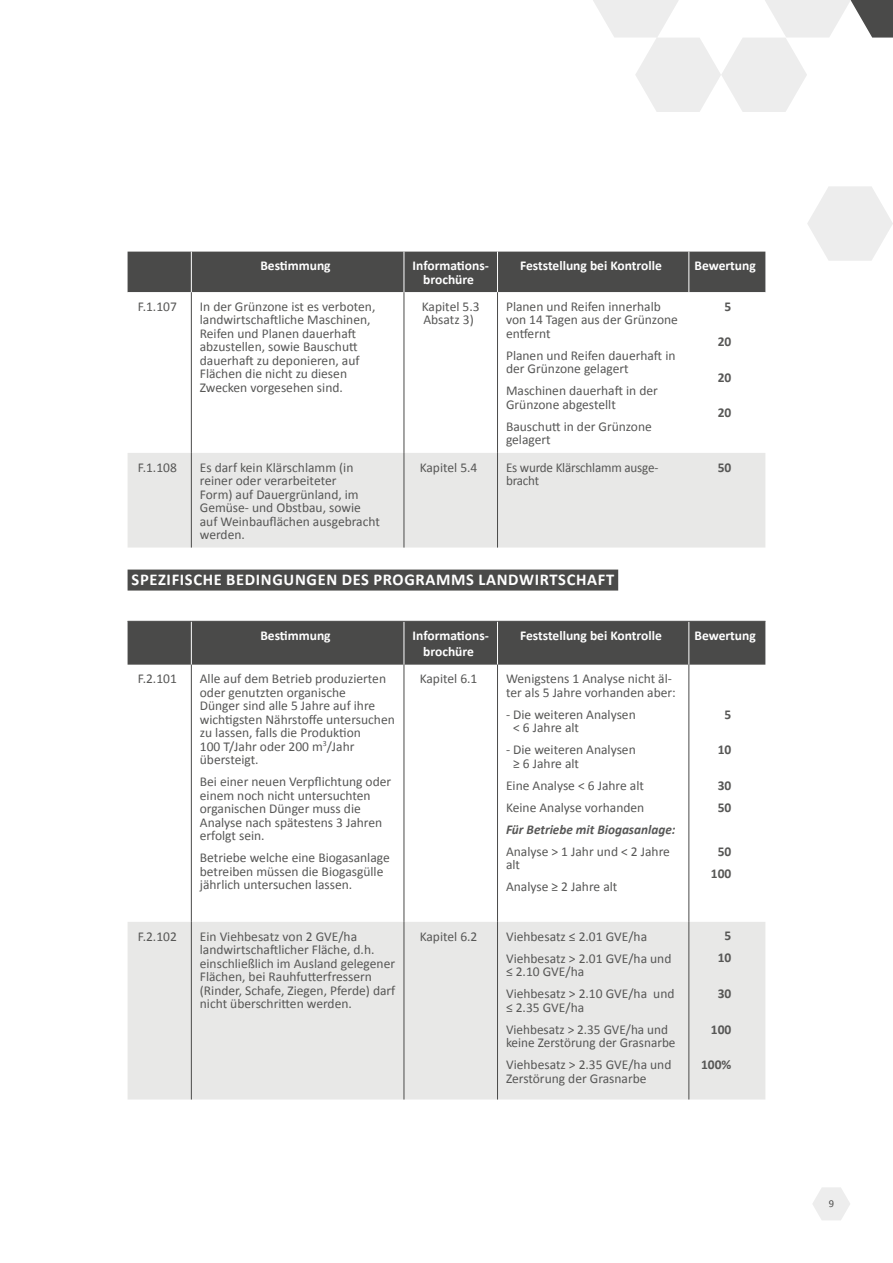
<style>
.page{position:relative;width:893px;height:1263px;background:#fff}
.page>*{position:absolute;margin:0;border:0;box-sizing:border-box;transform-origin:0 0}
.t1{font:700 16.5px "Calibri";letter-spacing:.04em;color:#fff}
.t2{font:13.5px/13.5px "Calibri";color:#575756}
.t3{font:700 13.5px/13.5px "Calibri";color:#fff;text-align:center}
.t4{font:700 13.5px/22px "Calibri";color:#575756;text-align:center}
.t5{font:italic 700 13.5px "Calibri";color:#575756}
.t6{font:10.5px "Calibri";color:#4a4a49}
</style>
<div class="page">
<svg style="left:813px;top:1187px;width:37px;height:33px"></svg>
<svg style="left:807px;top:186px;width:86px;height:75px"></svg>
<svg style="left:593px;top:0;width:300px;height:112px"></svg>
<div style="left:128px;top:569px;width:490px;height:21px;background:#4a4a49"></div>
<div style="left:128px;top:252px;width:637px;height:40px;background:#4a4a49"></div>
<svg style="left:128px;top:292px;width:637px;height:161px"></svg>
<div style="left:128px;top:453px;width:637px;height:94px;background:#e8e8e7"></div>
<hr style="left:191px;top:252px;width:1px;height:40px;background:#fff">
<hr style="left:404px;top:252px;width:1px;height:40px;background:#fff">
<hr style="left:497px;top:252px;width:1px;height:40px;background:#fff">
<hr style="left:689px;top:252px;width:1px;height:40px;background:#fff">
<hr style="left:191px;top:292px;width:1px;height:161px;background:#4a4a49">
<hr style="left:404px;top:292px;width:1px;height:161px;background:#4a4a49">
<hr style="left:497px;top:292px;width:1px;height:161px;background:#4a4a49">
<hr style="left:191px;top:453px;width:1px;height:94px;background:#4a4a49">
<hr style="left:404px;top:453px;width:1px;height:94px;background:#4a4a49">
<hr style="left:497px;top:453px;width:1px;height:94px;background:#4a4a49">
<div style="left:128px;top:622px;width:637px;height:43px;background:#4a4a49"></div>
<div style="left:128px;top:922px;width:637px;height:177px;background:#e8e8e7"></div>
<hr style="left:191px;top:621px;width:1px;height:44px;background:#fff">
<hr style="left:404px;top:621px;width:1px;height:44px;background:#fff">
<hr style="left:497px;top:621px;width:1px;height:44px;background:#fff">
<hr style="left:689px;top:621px;width:1px;height:44px;background:#fff">
<hr style="left:128px;top:621px;width:63px;height:1px;background:#4a4a49">
<hr style="left:191px;top:621px;width:213px;height:1px;background:#4a4a49">
<hr style="left:404px;top:621px;width:93px;height:1px;background:#4a4a49">
<hr style="left:497px;top:621px;width:192px;height:1px;background:#4a4a49">
<hr style="left:689px;top:621px;width:76px;height:1px;background:#4a4a49">
<hr style="left:191px;top:665px;width:1px;height:257px;background:#4a4a49">
<hr style="left:404px;top:665px;width:1px;height:257px;background:#4a4a49">
<hr style="left:497px;top:665px;width:1px;height:257px;background:#4a4a49">
<hr style="left:689px;top:665px;width:1px;height:257px;background:#4a4a49">
<hr style="left:191px;top:922px;width:1px;height:177px;background:#4a4a49">
<hr style="left:404px;top:922px;width:1px;height:177px;background:#4a4a49">
<hr style="left:497px;top:922px;width:1px;height:177px;background:#4a4a49">
<hr style="left:689px;top:922px;width:1px;height:177px;background:#4a4a49">
<p class="t3" style="left:260px;top:259px;width:72px">Bestimmung</p>
<p class="t3" style="left:413px;top:259px;width:78px">Informations&shy;brochüre</p>
<p class="t3" style="left:520px;top:259px;width:143px">Feststellung bei Kontrolle</p>
<p class="t3" style="left:694px;top:259px;width:63px">Bewertung</p>
<p class="t2" style="left:138px;top:299px;width:41px">F.1.107</p>
<p class="t2" style="left:200px;top:299px;width:177px">In der Grünzone ist es verboten, landwirtschaftliche Maschinen,<br>Reifen und Planen dauerhaft abzustellen, sowie Bauschutt dauerhaft zu deponieren, auf<br>Flächen die nicht zu diesen<br>Zwecken vorgesehen sind.</p>
<p class="t2" style="left:422px;top:299px;width:59px">Kapitel 5.3<br>Absatz 3)</p>
<p class="t2" style="left:506px;top:299px;width:173px">Planen und Reifen innerhalb von 14 Tagen aus der Grünzone entfernt</p>
<p class="t2" style="left:506px;top:348px;width:171px">Planen und Reifen dauerhaft in der Grünzone gelagert</p>
<p class="t2" style="left:506px;top:383px;width:153px">Maschinen dauerhaft in der<br>Grünzone abgestellt</p>
<p class="t2" style="left:506px;top:419px;width:147px">Bauschutt in der Grünzone gelagert</p>
<p class="t4" style="left:724px;top:295px;width:8px">5</p>
<p class="t4" style="left:718px;top:331px;width:15px">20</p>
<p class="t4" style="left:718px;top:366px;width:15px">20</p>
<p class="t4" style="left:718px;top:402px;width:15px">20</p>
<p class="t2" style="left:138px;top:460px;width:41px">F.1.108</p>
<p class="t2" style="left:200px;top:460px;width:182px">Es darf kein Klärschlamm (in reiner oder verarbeiteter<br>Form) auf Dauergrünland, im<br>Gemüse- und Obstbau, sowie auf Weinbauflächen ausgebracht werden.</p>
<p class="t2" style="left:420px;top:460px;width:59px">Kapitel 5.4</p>
<p class="t2" style="left:506px;top:460px;width:154px">Es wurde Klärschlamm ausge&shy;bracht</p>
<p class="t4" style="left:718px;top:456px;width:15px">50</p>
<p class="t1" style="left:132px;top:569px;width:484px">SPEZIFISCHE BEDINGUNGEN DES PROGRAMMS LANDWIRTSCHAFT</p>
<p class="t3" style="left:260px;top:629px;width:72px">Bestimmung</p>
<p class="t3" style="left:413px;top:627px;width:78px;line-height:16.2px">Informations&shy;brochüre</p>
<p class="t3" style="left:520px;top:629px;width:143px">Feststellung bei Kontrolle</p>
<p class="t3" style="left:694px;top:629px;width:63px">Bewertung</p>
<p class="t2" style="left:138px;top:671px;width:41px">F.2.101</p>
<p class="t2" style="left:200px;top:671px;width:196px">Alle auf dem Betrieb produzierten oder genutzten organische<br>Dünger sind alle 5 Jahre auf ihre wichtigsten Nährstoffe untersuchen zu lassen, falls die Produktion<br>100 T/Jahr oder 200 m<sup>3</sup>/Jahr übersteigt.</p>
<p class="t2" style="left:200px;top:774px;width:193px">Bei einer neuen Verpflichtung oder einem noch nicht untersuchten organischen Dünger muss die<br>Analyse nach spätestens 3 Jahren erfolgt sein.</p>
<p class="t2" style="left:200px;top:850px;width:191px">Betriebe welche eine Biogasanlage betreiben müssen die Biogasgülle jährlich untersuchen lassen.</p>
<p class="t2" style="left:420px;top:671px;width:59px">Kapitel 6.1</p>
<p class="t2" style="left:506px;top:671px;width:171px">Wenigstens 1 Analyse nicht äl&shy;ter als 5 Jahre vorhanden aber:</p>
<p class="t2" style="left:513px;top:707px;width:124px;text-indent:-7px">- Die weiteren Analysen &lt; 6 Jahre alt</p>
<p class="t2" style="left:513px;top:742px;width:124px;text-indent:-7px">- Die weiteren Analysen ≥ 6 Jahre alt</p>
<p class="t2" style="left:506px;top:774px;width:140px;line-height:22px">Eine Analyse &lt; 6 Jahre alt<br>Keine Analyse vorhanden</p>
<p class="t5" style="left:506px;top:821px;width:171px">Für Betriebe mit Biogasanlage:</p>
<p class="t2" style="left:506px;top:844px;width:165px">Analyse &gt; 1 Jahr und &lt; 2 Jahre alt</p>
<p class="t2" style="left:506px;top:879px;width:113px">Analyse ≥ 2 Jahre alt</p>
<p class="t2" style="left:138px;top:929px;width:41px">F.2.102</p>
<p class="t2" style="left:200px;top:929px;width:197px">Ein Viehbesatz von 2 GVE/ha landwirtschaftlicher Fläche, d.h. einschließlich im Ausland gelegener Flächen, bei Rauhfutterfressern (Rinder, Schafe, Ziegen, Pferde) darf nicht überschritten werden.</p>
<p class="t2" style="left:420px;top:929px;width:59px">Kapitel 6.2</p>
<p class="t2" style="left:506px;top:924px;width:167px;line-height:22px">Viehbesatz ≤ 2.01 GVE/ha<br>Viehbesatz &gt; 2.01 GVE/ha und</p>
<p class="t2" style="left:506px;top:960px;width:170px;line-height:22px">≤ 2.10 GVE/ha<br>Viehbesatz &gt; 2.10 GVE/ha und</p>
<p class="t2" style="left:506px;top:995px;width:164px;line-height:22px">≤ 2.35 GVE/ha<br>Viehbesatz &gt; 2.35 GVE/ha und</p>
<p class="t2" style="left:506px;top:1031px;width:171px;line-height:22px">keine Zerstörung der Grasnarbe<br>Viehbesatz &gt; 2.35 GVE/ha und</p>
<p class="t2" style="left:506px;top:1071px;width:142px">Zerstörung der Grasnarbe</p>
<p class="t4" style="left:724px;top:703px;width:8px">5</p>
<p class="t4" style="left:718px;top:739px;width:15px">10</p>
<p class="t4" style="left:718px;top:774px;width:15px;text-align:left">30<br>50</p>
<p class="t4" style="left:711px;top:840px;width:22px">50<br>100</p>
<p class="t4" style="left:718px;top:925px;width:15px">5<br>10</p>
<p class="t4" style="left:718px;top:982px;width:15px">30</p>
<p class="t4" style="left:711px;top:1018px;width:22px">100</p>
<p class="t4" style="left:701px;top:1053px;width:32px">100%</p>
<p class="t6" style="left:829px;top:1197px;width:7px">9</p>
</div>
